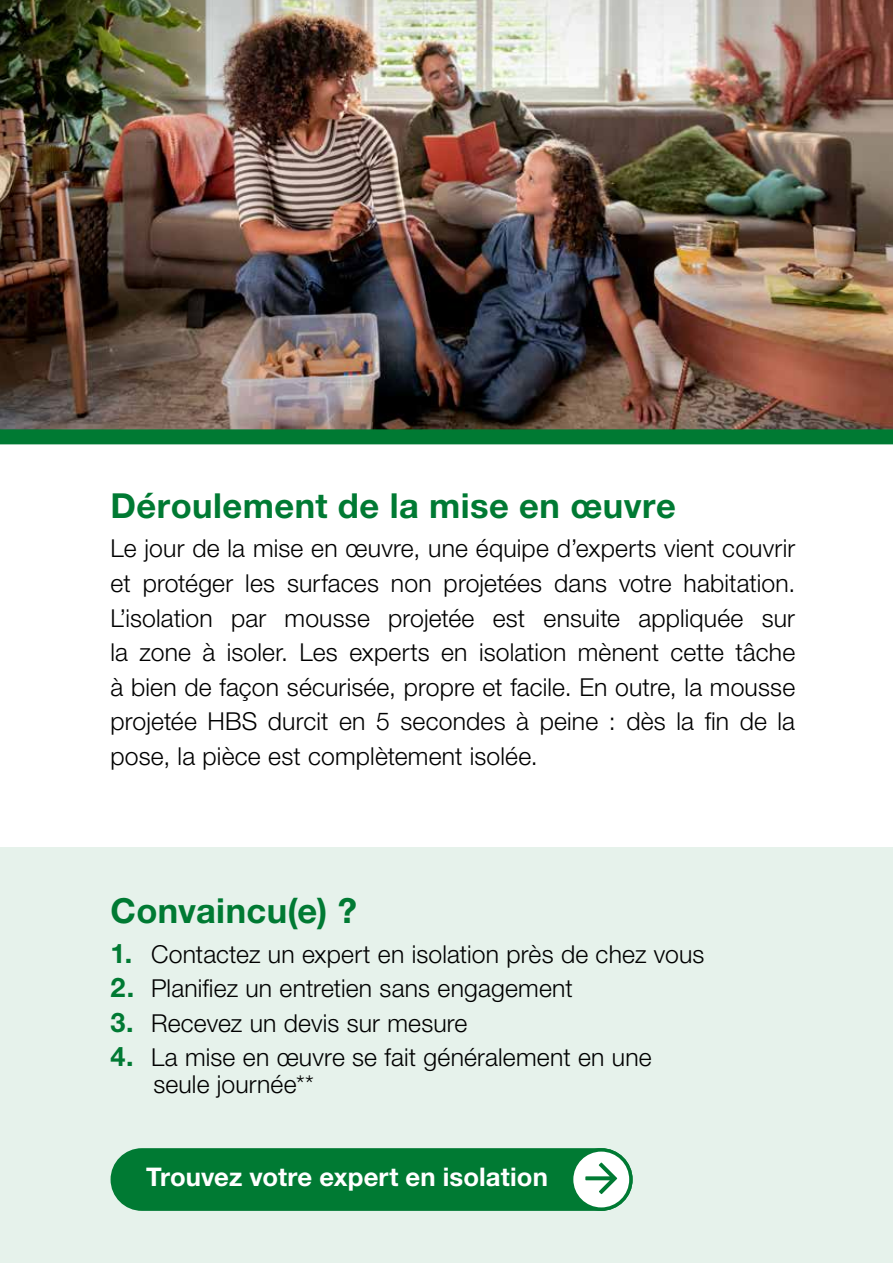
<style>
.page{position:relative;width:893px;height:1263px;background:#fff}
.page>*{position:absolute;margin:0;border:0;box-sizing:border-box;transform-origin:0 0}
.t1{font:700 34.5px "Helvetica Neue LT Pro";letter-spacing:.015em;color:#007a33}
.t2{font:700 25.65px "Helvetica Neue LT Pro";letter-spacing:.005em;color:#fff}
.t3{font:300 24.75px/34.5px "Helvetica Neue LT Pro";letter-spacing:.005em;color:#000}
.s1{font-weight:700;font-size:27px;color:#007a33}
</style>
<div class="page">
<div style="left:0;top:847px;width:893px;height:416px;background:#e6f2eb"></div>
<img style="left:0;top:0;width:893px;height:429px">
<div style="left:0;top:429px;width:893px;height:15px;background:#007a33"></div>
<div style="left:111px;top:1148px;width:522px;height:63px;background:#007a33;border-radius:31px"></div>
<svg style="left:572px;top:1150px;width:59px;height:59px;background:#e1efe7"></svg>
<div style="left:570px;top:1148px;width:63px;height:63px;border:3px solid #007a33;border-radius:50%"></div>
<svg style="left:585px;top:1162px;width:32px;height:32px"></svg>
<h1 class="t1" style="left:111px;top:484px;width:567px">Déroulement de la mise en œuvre</h1>
<p class="t3" style="left:111px;top:531px;width:686px;text-align:justify">Le jour de la mise en œuvre, une équipe d’experts vient couvrir et protéger les surfaces non projetées dans votre habitation.<br>L’isolation par mousse projetée est ensuite appliquée sur la zone à isoler. Les experts en isolation mènent cette tâche à bien de façon sécurisée, propre et facile. En outre, la mousse projetée HBS durcit en 5 secondes à peine : dès la fin de la pose, la pièce est complètement isolée.</p>
<h1 class="t1" style="left:111px;top:889px;width:248px">Convaincu(e) ?</h1>
<p class="t3" style="left:111px;top:936px;width:595px"><span class="s1">1.</span> Contactez un expert en isolation près de chez vous</p>
<p class="t3" style="left:111px;top:970px;width:464px"><span class="s1">2.</span> Planifiez un entretien sans engagement</p>
<p class="t3" style="left:111px;top:1005px;width:358px"><span class="s1">3.</span> Recevez un devis sur mesure</p>
<p class="t3" style="left:153px;top:1043px;width:500px;line-height:27px;text-indent:-43px"><span class="s1">4.</span> La mise en œuvre se fait généralement en une seule journée**</p>
<p class="t2" style="left:146px;top:1160px;width:403px">Trouvez votre expert en isolation</p>
</div>
